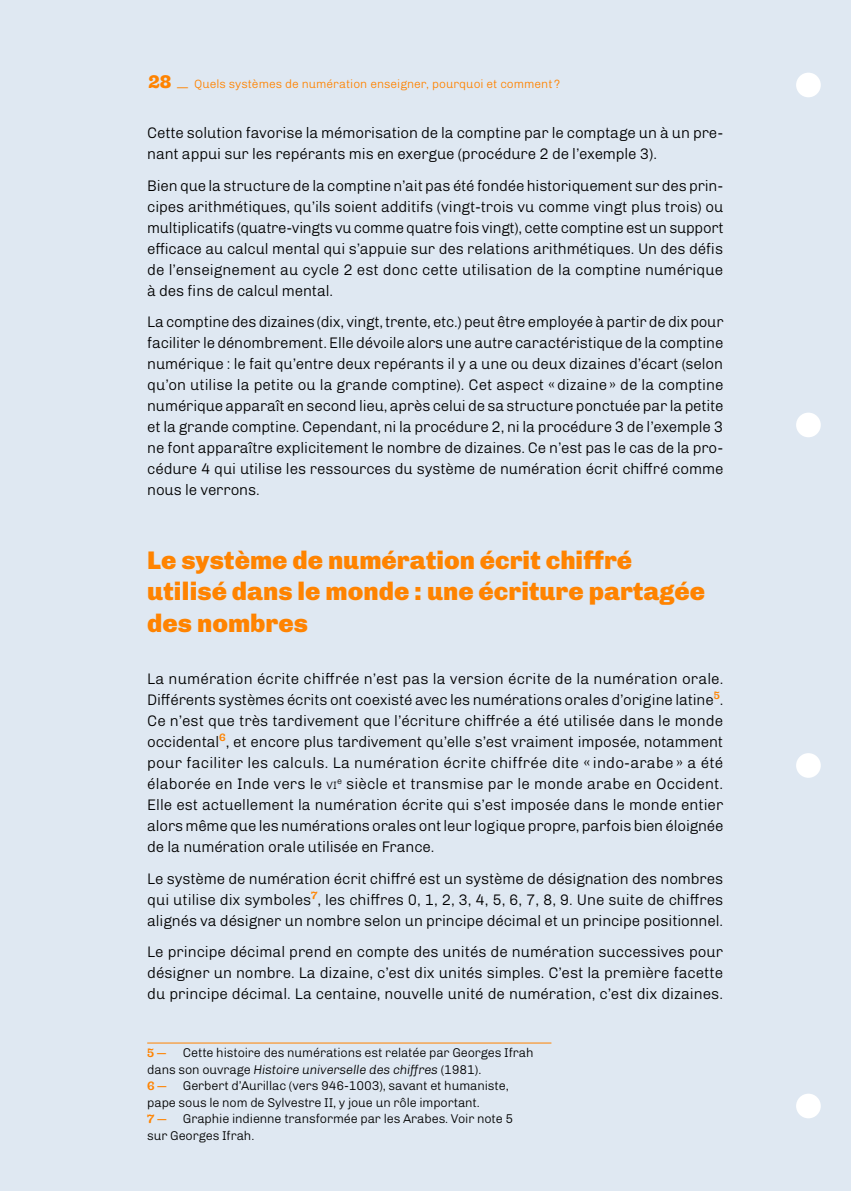
<style>
.page{position:relative;width:851px;height:1191px;background:#fff}
.page>*{position:absolute;margin:0;border:0;box-sizing:border-box;transform-origin:0 0}
.t1{font:900 25.5px/31.5px "Chivo";color:#ff8300}
.t2{font:300 15.3px/21px "Chivo";letter-spacing:-.01em;color:#000;text-align:justify}
.t3{font:300 12.75px/16.5px "Chivo";letter-spacing:-.01em;color:#000}
.t4{font:300 12px "Chivo";color:#ff8300}
.t5{font:700 12px "Hernandez Niu W00";color:#ff8300}
.s1{font-family:"Hernandez Niu W00";font-weight:800;font-size:18px}
.s2{font-size:10.65px}
.s3{font-style:italic}
.s4{font-family:"Hernandez Niu W00";font-weight:700;font-size:12px;color:#ff8300}
</style>
<div class="page">
<div style="left:0;top:0;width:850px;height:1191px;background:#dfe8f2"></div>
<hr style="left:147px;top:1042px;width:404px;height:1px;background:#ff8300">
<div style="left:796px;top:73px;width:24px;height:24px;background:#fff;border-radius:50%"></div>
<div style="left:796px;top:412px;width:24px;height:25px;background:#fff;border-radius:50%"></div>
<div style="left:796px;top:753px;width:24px;height:25px;background:#fff;border-radius:50%"></div>
<div style="left:796px;top:1093px;width:24px;height:25px;background:#fff;border-radius:50%"></div>
<p class="t4" style="left:148px;top:75px;width:413px"><span class="s1">28</span> — Quels systèmes de numération enseigner, pourquoi et comment ?</p>
<p class="t2" style="left:147px;top:121px;width:577px">Cette solution favorise la mémorisation de la comptine par le comptage un à un pre&shy;nant appui sur les repérants mis en exergue (procédure 2 de l’exemple 3).</p>
<p class="t2" style="left:147px;top:174px;width:578px">Bien que la structure de la comptine n’ait pas été fondée historiquement sur des prin&shy;cipes arithmétiques, qu’ils soient additifs (vingt-trois vu comme vingt plus trois) ou multiplicatifs (quatre-vingts vu comme quatre fois vingt), cette comptine est un support efficace au calcul mental qui s’appuie sur des relations arithmétiques. Un des défis de l’enseignement au cycle 2 est donc cette utilisation de la comptine numérique à des fins de calcul mental.</p>
<p class="t2" style="left:147px;top:310px;width:578px">La comptine des dizaines (dix, vingt, trente, etc.) peut être employée à partir de dix pour faciliter le dénombrement. Elle dévoile alors une autre caractéristique de la comptine numérique : le fait qu’entre deux repérants il y a une ou deux dizaines d’écart (selon qu’on utilise la petite ou la grande comptine). Cet aspect « dizaine » de la comptine numérique apparaît en second lieu, après celui de sa structure ponctuée par la petite et la grande comptine. Cependant, ni la procédure 2, ni la procédure 3 de l’exemple 3 ne font apparaître explicitement le nombre de dizaines. Ce n’est pas le cas de la pro&shy;cédure 4 qui utilise les ressources du système de numération écrit chiffré comme nous le verrons.</p>
<h1 class="t1" style="left:147px;top:543px;width:559px">Le système de numération écrit chiffré utilisé dans le monde : une écriture partagée des nombres</h1>
<p class="t2" style="left:147px;top:667px;width:577px">La numération écrite chiffrée n’est pas la version écrite de la numération orale.<br>Différents systèmes écrits ont coexisté avec les numérations orales d’origine latine<sup>5</sup>.<br>Ce n’est que très tardivement que l’écriture chiffrée a été utilisée dans le monde occidental<sup>6</sup>, et encore plus tardivement qu’elle s’est vraiment imposée, notamment pour faciliter les calculs. La numération écrite chiffrée dite « indo-arabe » a été élaborée en Inde vers le <span class="s2">vi</span><sup>e</sup> siècle et transmise par le monde arabe en Occident.<br>Elle est actuellement la numération écrite qui s’est imposée dans le monde entier alors même que les numérations orales ont leur logique propre, parfois bien éloignée de la numération orale utilisée en France.</p>
<p class="t2" style="left:147px;top:867px;width:577px">Le système de numération écrit chiffré est un système de désignation des nombres qui utilise dix symboles<sup>7</sup>, les chiffres 0, 1, 2, 3, 4, 5, 6, 7, 8, 9. Une suite de chiffres alignés va désigner un nombre selon un principe décimal et un principe positionnel.</p>
<p class="t2" style="left:147px;top:940px;width:577px">Le principe décimal prend en compte des unités de numération successives pour désigner un nombre. La dizaine, c’est dix unités simples. C’est la première facette du principe décimal. La centaine, nouvelle unité de numération, c’est dix dizaines.</p>
<p class="t3" style="left:147px;top:1043px;width:388px;text-indent:36px">Cette histoire des numérations est relatée par Georges Ifrah dans son ouvrage <span class="s3">Histoire universelle des chiffres</span> (1981).<br><span class="s4">6 —</span> Gerbert d’Aurillac (vers 946-1003), savant et humaniste, pape sous le nom de Sylvestre II, y joue un rôle important.</p>
<p class="t5" style="left:147px;top:1111px;width:21px">7—</p>
<p class="t5" style="left:147px;top:1045px;width:21px">5—</p>
<p class="t3" style="left:147px;top:1109px;width:367px;text-indent:36px">Graphie indienne transformée par les Arabes. Voir note 5 sur Georges Ifrah.</p>
</div>
